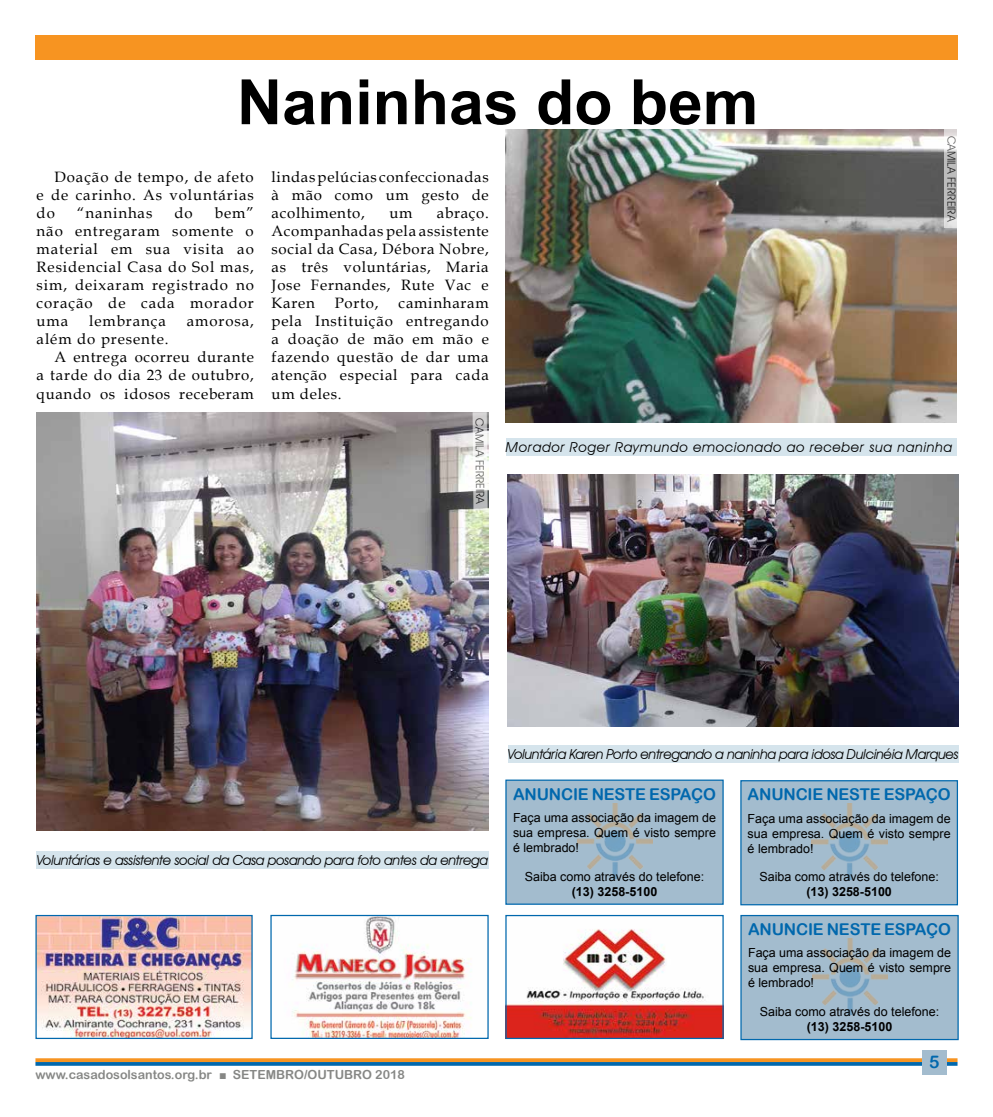
<style>
.page{position:relative;width:993px;height:1117px;background:#fff}
.page>*{position:absolute;margin:0;border:0;box-sizing:border-box;transform-origin:0 0}
.t1{font:700 62.5px "Arial";color:#000}
.t2{font:17.5px "Arial Rounded MT Bold";color:#0168ad}
.t3{font:16.25px "Arial Rounded MT Bold";letter-spacing:-.01em;color:#0168ad}
.t4{font:15px/18px "Book Antiqua";letter-spacing:.05em;color:#000;text-align:justify}
.t5{font:italic 13.75px "Avant Garde IT Cby BT";letter-spacing:-.02em;color:#000}
.t6{font:italic 13.75px "Avant Garde IT Cby BT";letter-spacing:.05em;color:#000}
.t7{font:12.5px/15px "Arial";color:#000;text-align:justify}
.t8{font:12.5px "Arial Rounded MT Bold";color:#868785}
.t9{font:700 12.5px "Arial";color:#000}
.t10{font:11.25px "Avant Garde IT Cby BT";letter-spacing:-.005em;color:#000}
.s1{font-family:"Arial"}
</style>
<div class="page">
<svg style="left:35px;top:1061px;width:922px;height:4px;background:#427489"></svg>
<svg style="left:35px;top:1057px;width:922px;height:4px"></svg>
<div style="left:921px;top:1049px;width:25px;height:25px;background:#a3bcce"></div>
<div style="left:35px;top:35px;width:922px;height:25px;background:#f79421"></div>
<img style="left:37px;top:916px;width:213px;height:120px">
<div style="left:35px;top:914px;width:217px;height:124px;border:1px solid #0168ad"></div>
<img style="left:507px;top:916px;width:214px;height:120px">
<div style="left:505px;top:914px;width:218px;height:124px;border:1px solid #0168ad"></div>
<img style="left:272px;top:916px;width:214px;height:120px">
<div style="left:270px;top:914px;width:218px;height:124px;border:1px solid #0168ad"></div>
<div style="left:740px;top:914px;width:218px;height:125px;background:#a3bcce;border:1px solid #0168ad"></div>
<img style="left:812px;top:938px;width:75px;height:75px">
<div style="left:505px;top:779px;width:218px;height:125px;background:#a3bcce;border:1px solid #0168ad"></div>
<img style="left:577px;top:803px;width:75px;height:75px">
<div style="left:740px;top:780px;width:217px;height:125px;background:#a3bcce;border:1px solid #0168ad"></div>
<img style="left:811px;top:803px;width:76px;height:76px">
<img style="left:506px;top:129px;width:450px;height:293px">
<div style="left:505px;top:437px;width:451px;height:18px;background:#d5e4ec"></div>
<img style="left:37px;top:412px;width:451px;height:418px">
<div style="left:37px;top:851px;width:451px;height:17px;background:#d5e4ec"></div>
<svg style="left:944px;top:129px;width:13px;height:98px"></svg>
<svg style="left:472px;top:412px;width:15px;height:98px"></svg>
<img style="left:507px;top:474px;width:451px;height:252px">
<div style="left:507px;top:744px;width:451px;height:18px;background:#d5e4ec"></div>
<h1 class="t1" style="left:237px;top:60px;width:522px">Naninhas do bem</h1>
<p class="t4" style="left:37px;top:168px;width:219px;text-indent:18px">Doação de tempo, de afeto e de carinho. As voluntárias do</p>
<p class="t4" style="left:37px;top:204px;width:219px;text-indent:178px">bem” não entregaram somente o material em sua visita ao Residencial Casa do Sol mas, sim, deixaram registrado no coração de cada morador uma</p>
<p class="t4" style="left:77px;top:204px;width:77px">“naninhas</p>
<p class="t4" style="left:174px;top:204px;width:20px">do</p>
<p class="t4" style="left:89px;top:312px;width:78px">lembrança</p>
<p class="t4" style="left:187px;top:312px;width:68px">amorosa,</p>
<p class="t4" style="left:37px;top:330px;width:133px">além do presente.</p>
<p class="t4" style="left:54px;top:348px;width:201px">A entrega ocorreu durante</p>
<p class="t4" style="left:37px;top:366px;width:219px">a tarde do dia 23 de outubro,</p>
<p class="t4" style="left:37px;top:384px;width:219px">quando os idosos receberam</p>
<p class="t4" style="left:271px;top:168px;width:219px">lindas pelúcias confeccionadas à mão como um gesto de acolhimento,</p>
<p class="t4" style="left:271px;top:204px;width:219px;text-indent:165px">abraço.<br>Acompanhadas pela assistente social da Casa, Débora Nobre, as três voluntárias, Maria Jose Fernandes, Rute Vac e Karen</p>
<p class="t4" style="left:389px;top:204px;width:24px">um</p>
<p class="t4" style="left:271px;top:294px;width:219px;text-indent:127px">caminharam pela Instituição entregando a doação de mão em mão e fazendo questão de dar uma atenção especial para cada um deles.</p>
<p class="t4" style="left:335px;top:294px;width:45px">Porto,</p>
<p class="t10" style="left:957px;top:136px;width:88px;rotate:90deg">CAMILA FERREIRA</p>
<p class="t10" style="left:486px;top:418px;width:88px;rotate:90deg">CAMILA FERREIRA</p>
<p class="t6" style="left:505px;top:438px;width:447px">Morador Roger Raymundo emocionado ao receber sua naninha</p>
<p class="t5" style="left:37px;top:852px;width:453px">Voluntárias e assistente social da Casa posando para foto antes da entrega</p>
<p class="t8" style="left:35px;top:1066px;width:371px">www.casadosolsantos.org.br <span class="s1">■</span> SETEMBRO/OUTUBRO 2018</p>
<p class="t5" style="left:507px;top:745px;width:452px">Voluntária Karen Porto entregando a naninha para idosa Dulcinéia Marques</p>
<p class="t3" style="left:513px;top:784px;width:204px">ANUNCIE NESTE ESPAÇO</p>
<p class="t7" style="left:513px;top:810px;width:204px">Faça uma associação da imagem de sua empresa. Quem é visto sempre é lembrado!</p>
<p class="t7" style="left:524px;top:868px;width:181px">Saiba como através do telefone:</p>
<p class="t9" style="left:571px;top:882px;width:87px">(13) 3258-5100</p>
<p class="t3" style="left:747px;top:784px;width:204px">ANUNCIE NESTE ESPAÇO</p>
<p class="t7" style="left:747px;top:810px;width:204px">Faça uma associação da imagem de sua empresa. Quem é visto sempre é lembrado!</p>
<p class="t7" style="left:759px;top:869px;width:181px">Saiba como através do telefone:</p>
<p class="t9" style="left:806px;top:883px;width:87px">(13) 3258-5100</p>
<p class="t3" style="left:747px;top:919px;width:204px">ANUNCIE NESTE ESPAÇO</p>
<p class="t7" style="left:747px;top:945px;width:204px">Faça uma associação da imagem de sua empresa. Quem é visto sempre é lembrado!</p>
<p class="t7" style="left:759px;top:1004px;width:181px">Saiba como através do telefone:</p>
<p class="t9" style="left:806px;top:1018px;width:87px">(13) 3258-5100</p>
<p class="t2" style="left:928px;top:1051px;width:12px">5</p>
</div>
